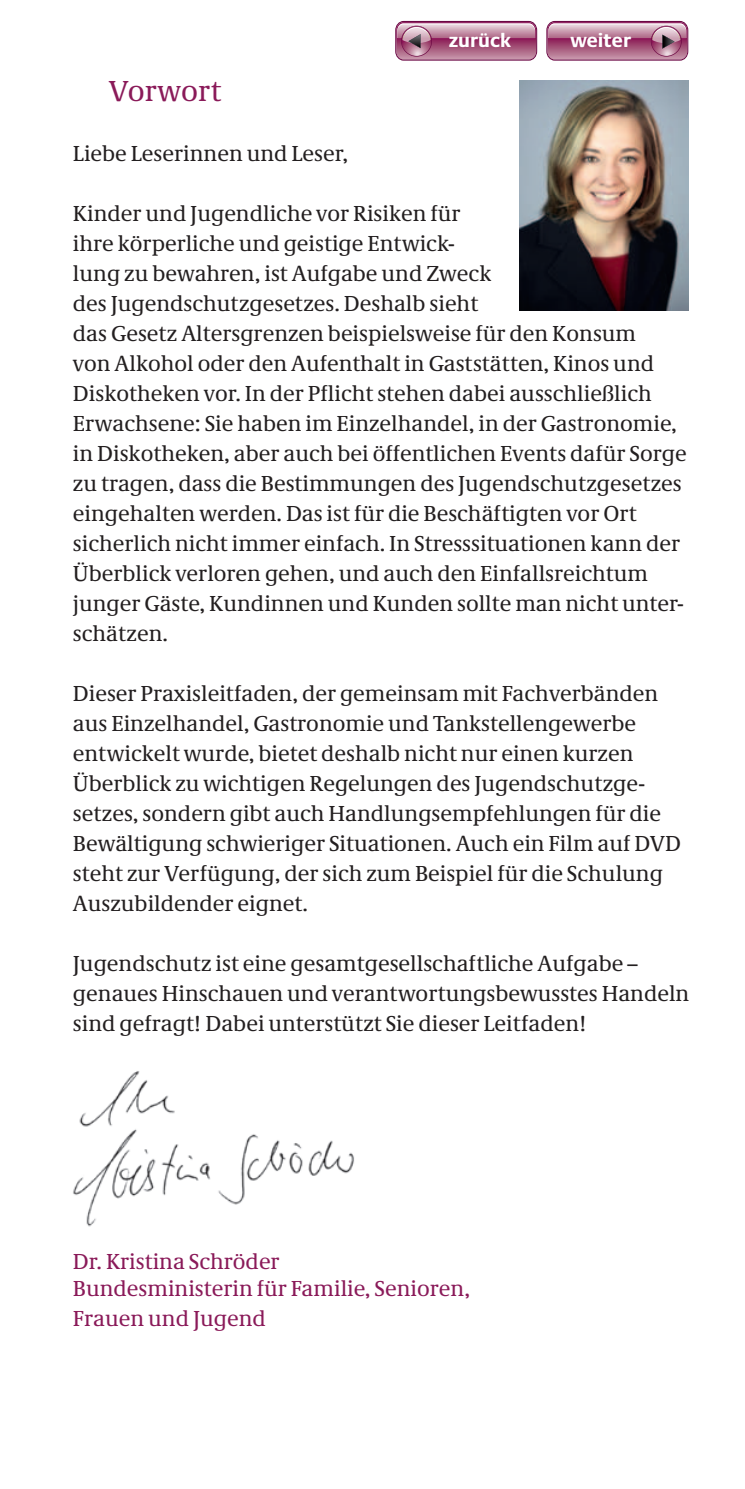
<style>
.page{position:relative;width:745px;height:1489px;background:#fff}
.page>*{position:absolute;margin:0;border:0;box-sizing:border-box;transform-origin:0 0}
.t1{font:30px "Neue Demos";color:#8a1a59}
.t2{font:22.5px/30px "Neue Demos";color:#231f20}
.t3{font:22.5px/27.5px "Neue Demos";color:#8a1a59}
.t4{font:700 20px "Neue Praxis";color:#fff}
</style>
<div class="page">
<img style="left:73px;top:1071px;width:281px;height:156px">
<img style="left:519px;top:80px;width:168px;height:231px">
<svg style="left:395px;top:21px;width:142px;height:40px;background:#b37593"></svg>
<svg style="left:546px;top:21px;width:141px;height:40px;background:#b37593"></svg>
<h1 class="t1" style="left:108px;top:73px;width:114px">Vorwort</h1>
<p class="t2" style="left:73px;top:138px;width:276px">Liebe Leserinnen und Leser,</p>
<p class="t4" style="left:448px;top:28px;width:64px">zurück</p>
<p class="t4" style="left:570px;top:28px;width:62px">weiter</p>
<p class="t2" style="left:73px;top:198px;width:615px">Kinder und Jugendliche vor Risiken für<br>ihre körperliche und geistige Entwick-<br>lung zu bewahren, ist Aufgabe und Zweck<br>des Jugendschutzgesetzes. Deshalb sieht<br>das Gesetz Altersgrenzen beispielsweise für den Konsum<br>von Alkohol oder den Aufenthalt in Gaststätten, Kinos und Diskotheken vor. In der Pflicht stehen dabei ausschließlich Erwachsene: Sie haben im Einzelhandel, in der Gastronomie, in Diskotheken, aber auch bei öffentlichen Events dafür Sorge zu tragen, dass die Bestimmungen des Jugendschutzgesetzes eingehalten werden. Das ist für die Beschäftigten vor Ort sicherlich nicht immer einfach. In Stresssituationen kann der Überblick verloren gehen, und auch den Einfallsreichtum junger Gäste, Kundinnen und Kunden sollte man nicht unter&shy;schätzen.</p>
<p class="t2" style="left:73px;top:678px;width:609px">Dieser Praxisleitfaden, der gemeinsam mit Fachverbänden aus Einzelhandel, Gastronomie und Tankstellengewerbe entwickelt wurde, bietet deshalb nicht nur einen kurzen Überblick zu wichtigen Regelungen des Jugendschutzge&shy;setzes, sondern gibt auch Handlungsempfehlungen für die Bewältigung schwieriger Situationen. Auch ein Film auf DVD steht zur Verfügung, der sich zum Beispiel für die Schulung Auszubildender eignet.</p>
<p class="t2" style="left:73px;top:948px;width:617px">Jugendschutz ist eine gesamtgesellschaftliche Aufgabe – genaues Hinschauen und verantwortungsbewusstes Handeln sind gefragt! Dabei unterstützt Sie dieser Leitfaden!</p>
<p class="t3" style="left:73px;top:1247px;width:398px">Dr. Kristina Schröder<br>Bundesministerin für Familie, Senioren,</p>
<p class="t3" style="left:73px;top:1304px;width:194px">Frauen und Jugend</p>
</div>
